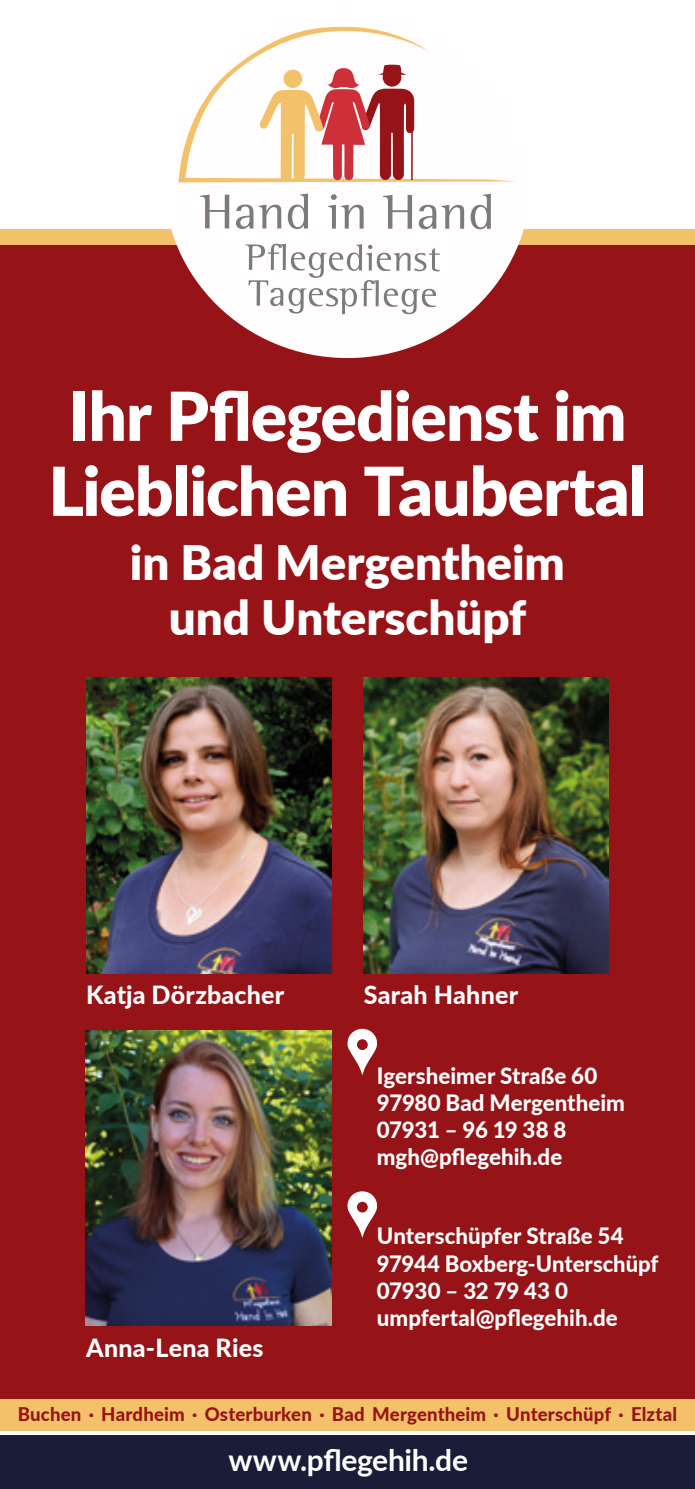
<style>
.page{position:relative;width:695px;height:1489px;background:#fff}
.page>*{position:absolute;margin:0;border:0;box-sizing:border-box;transform-origin:0 0}
.t1{font:900 67.5px/75px "Lato";letter-spacing:-.015em;color:#fff}
.t2{font:900 47.5px/55px "Lato";letter-spacing:-.005em;color:#fff;text-align:center}
.t3{font:700 30px "Lato";letter-spacing:-.015em;color:#fff}
.t4{font:800 25px "Lato";letter-spacing:.01em;color:#fff}
.t5{font:800 22.5px/27.2px "Lato";color:#fff}
.t6{font:800 18.75px "Lato";letter-spacing:.01em;color:#961417}
</style>
<div class="page">
<div style="left:0;top:229px;width:694px;height:15px;background:#f3c169"></div>
<div style="left:0;top:244px;width:694px;height:1154px;background:#961417"></div>
<img style="left:86px;top:1030px;width:245px;height:295px">
<img style="left:363px;top:677px;width:245px;height:296px">
<img style="left:86px;top:677px;width:245px;height:296px">
<svg style="left:347px;top:1191px;width:30px;height:46px"></svg>
<svg style="left:347px;top:1028px;width:30px;height:47px"></svg>
<div style="left:163px;top:1px;width:368px;height:357px;background:#fffdfe;border-radius:50%"></div>
<svg style="left:200px;top:195px;width:29px;height:33px"></svg>
<svg style="left:236px;top:204px;width:45px;height:25px"></svg>
<svg style="left:288px;top:193px;width:20px;height:36px"></svg>
<svg style="left:328px;top:194px;width:35px;height:35px"></svg>
<svg style="left:383px;top:195px;width:29px;height:34px"></svg>
<svg style="left:419px;top:205px;width:45px;height:24px"></svg>
<svg style="left:470px;top:194px;width:21px;height:35px"></svg>
<svg style="left:178px;top:26px;width:337px;height:156px"></svg>
<svg style="left:259px;top:64px;width:155px;height:117px"></svg>
<svg style="left:245px;top:244px;width:194px;height:70px"></svg>
<div style="left:0;top:1435px;width:694px;height:53px;background:#1a1c38"></div>
<div style="left:0;top:1398px;width:694px;height:32px;background:#f3c169"></div>
<h1 class="t1" style="left:49px;top:376px;width:599px">Ihr Pflegedienst im<br>Lieblichen Taubertal</h1>
<h2 class="t2" style="left:130px;top:533px;width:436px">in Bad Mergentheim und Unterschüpf</h2>
<p class="t4" style="left:86px;top:976px;width:199px">Katja Dörzbacher</p>
<p class="t4" style="left:86px;top:1328px;width:179px">Anna-Lena Ries</p>
<p class="t4" style="left:364px;top:976px;width:156px">Sarah Hahner</p>
<p class="t5" style="left:377px;top:1060px;width:249px">Igersheimer Straße 60<br>97980 Bad Mergentheim<br>07931 – 96 19 38 8 mgh@pflegehih.de</p>
<p class="t5" style="left:377px;top:1221px;width:283px">Unterschüpfer Straße 54<br>97944 Boxberg-Unterschüpf<br>07930 – 32 79 43 0 umpfertal@pflegehih.de</p>
<p class="t6" style="left:18px;top:1399px;width:660px">Buchen · Hardheim · Osterburken · Bad Mergentheim · Unterschüpf · Elztal</p>
<h3 class="t3" style="left:228px;top:1437px;width:241px">www.pflegehih.de</h3>
</div>
